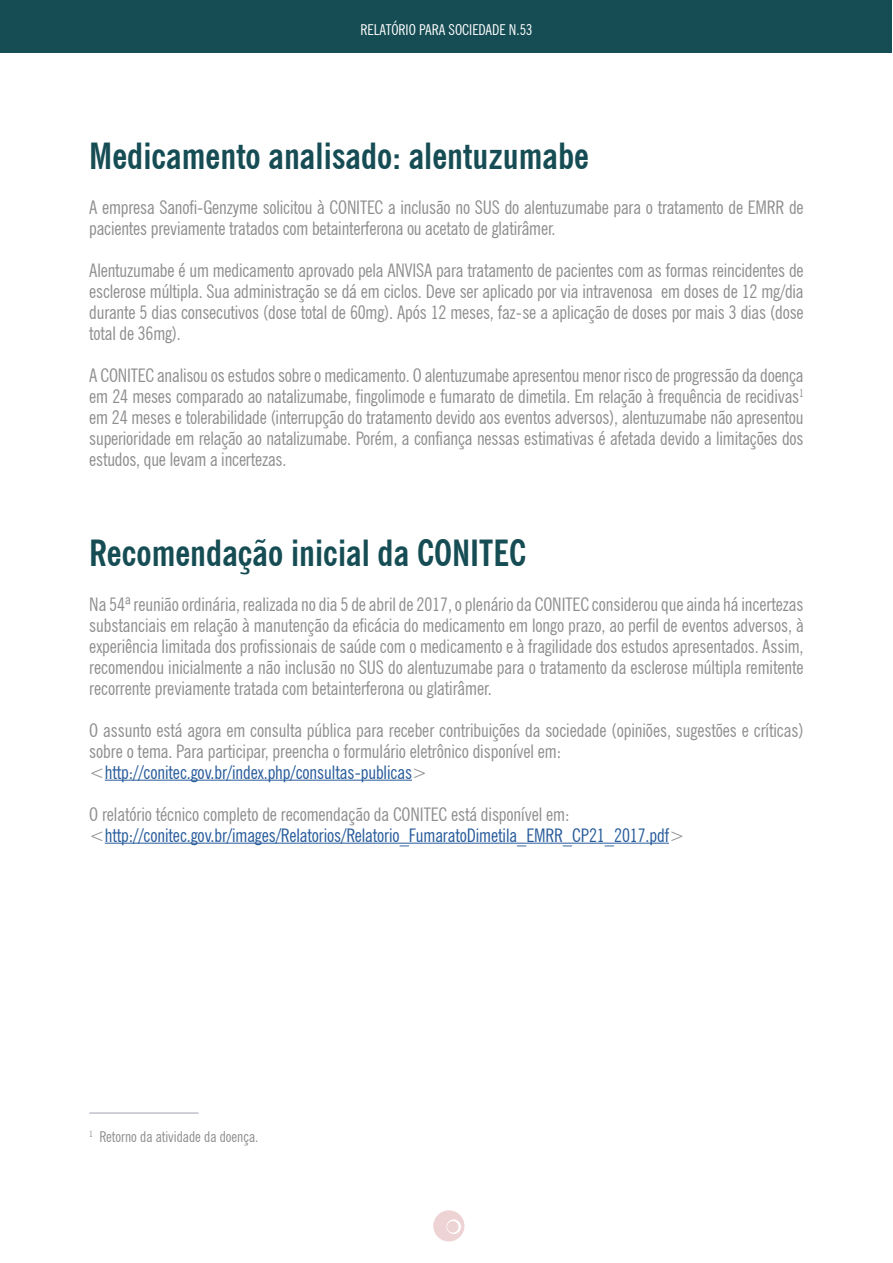
<style>
.page{position:relative;width:893px;height:1263px;background:#fff}
.page>*{position:absolute;margin:0;border:0;box-sizing:border-box;transform-origin:0 0}
.t1{font:700 condensed 36px "News Gothic BT";color:#164d54}
.t2{font:condensed 18.75px/21px "News Gothic BT";letter-spacing:-.01em;color:#8f8e8e;text-align:justify}
.t3{font:condensed 18.75px/21px "News Gothic BT";letter-spacing:-.005em;color:#275b9b}
.t4{font:condensed 15px "News Gothic BT";color:#8f8e8e}
.t5{font:condensed 15px "News Gothic BT";color:#fff}
.s1{color:#275b9b}
.s2{color:#8f8e8e}
</style>
<div class="page">
<div style="left:1px;top:0;width:891px;height:52px;background:#164d54"></div>
<hr style="left:105px;top:780px;width:307px;height:1px;background:#275b9b">
<hr style="left:105px;top:843px;width:564px;height:1px;background:#275b9b">
<svg style="left:433px;top:1210px;width:31px;height:31px"></svg>
<svg style="left:447px;top:1221px;width:12px;height:12px"></svg>
<hr style="left:89px;top:1112px;width:109px;height:2px;background:#c3c0cb">
<p class="t5" style="left:360px;top:20px;width:174px">RELATÓRIO PARA SOCIEDADE N.53</p>
<h1 class="t1" style="left:89px;top:135px;width:501px">Medicamento analisado: alentuzumabe</h1>
<p class="t2" style="left:89px;top:197px;width:716px">A empresa Sanofi-Genzyme solicitou à CONITEC a inclusão no SUS do alentuzumabe para o tratamento de EMRR de pacientes previamente tratados com betainterferona ou acetato de glatirâmer.</p>
<p class="t2" style="left:89px;top:260px;width:716px">Alentuzumabe é um medicamento aprovado pela ANVISA para tratamento de pacientes com as formas reincidentes de esclerose múltipla. Sua administração se dá em ciclos. Deve ser aplicado por via intravenosa em doses de 12 mg/dia durante 5 dias consecutivos (dose total de 60mg). Após 12 meses, faz-se a aplicação de doses por mais 3 dias (dose total de 36mg).</p>
<p class="t2" style="left:89px;top:365px;width:716px">A CONITEC analisou os estudos sobre o medicamento. O alentuzumabe apresentou menor risco de progressão da doença em 24 meses comparado ao natalizumabe, fingolimode e fumarato de dimetila. Em relação à frequência de recidivas<sup>1 </sup>em 24 meses e tolerabilidade (interrupção do tratamento devido aos eventos adversos), alentuzumabe não apresentou superioridade em relação ao natalizumabe. Porém, a confiança nessas estimativas é afetada devido a limitações dos estudos, que levam a incertezas.</p>
<h1 class="t1" style="left:89px;top:531px;width:438px">Recomendação inicial da CONITEC</h1>
<p class="t2" style="left:89px;top:593px;width:716px">Na 54ª reunião ordinária, realizada no dia 5 de abril de 2017, o plenário da CONITEC considerou que ainda há incertezas substanciais em relação à manutenção da eficácia do medicamento em longo prazo, ao perfil de eventos adversos, à experiência limitada dos profissionais de saúde com o medicamento e à fragilidade dos estudos apresentados. Assim, recomendou inicialmente a não inclusão no SUS do alentuzumabe para o tratamento da esclerose múltipla remitente recorrente previamente tratada com betainterferona ou glatirâmer.</p>
<p class="t2" style="left:89px;top:719px;width:716px;text-align:left">O assunto está agora em consulta pública para receber contribuições da sociedade (opiniões, sugestões e críticas) sobre o tema. Para participar, preencha o formulário eletrônico disponível em: &lt;<span class="s1">http://conitec.gov.br/index.php/consultas-publicas</span>&gt;</p>
<p class="t3" style="left:89px;top:803px;width:597px"><span class="s2">O relatório técnico completo de recomendação da CONITEC está disponível em: &lt;</span>http://conitec.gov.br/images/Relatorios/Relatorio_FumaratoDimetila_EMRR_CP21_2017.pdf<span class="s2">&gt;</span></p>
<p class="t4" style="left:89px;top:1127px;width:171px"><sup>1</sup> Retorno da atividade da doença.</p>
</div>
